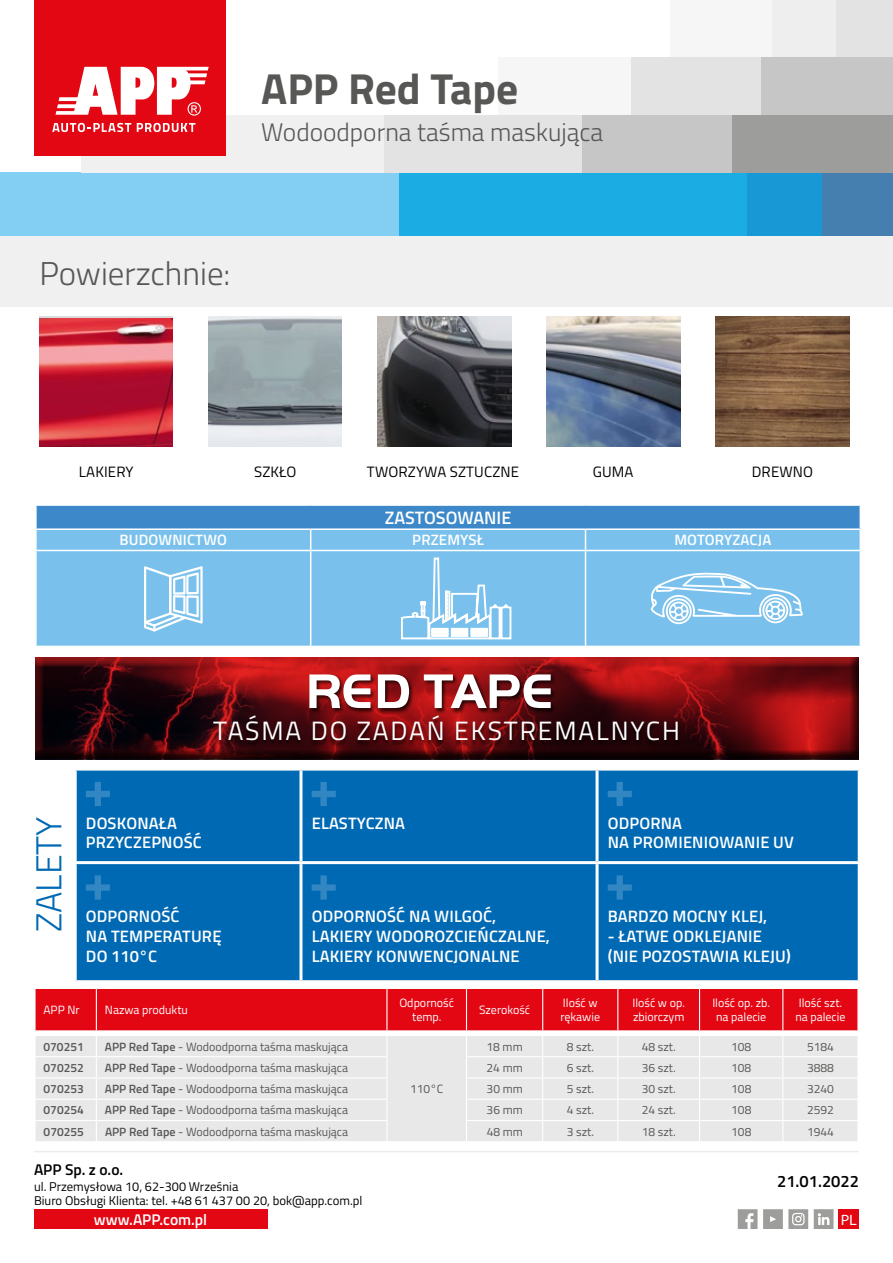
<style>
.page{position:relative;width:893px;height:1263px;background:#fff}
.page>*{position:absolute;margin:0;border:0;box-sizing:border-box;transform-origin:0 0}
.t1{font:700 43.5px "Titillium";color:#575756}
.t2{font:300 36px "Titillium";color:#0069b4}
.t3{font:300 33px "Titillium";color:#575756}
.t4{font:26.55px "Titillium";letter-spacing:.07em;color:#fff}
.t5{font:300 25.5px "Titillium";color:#575756}
.t6{font:600 18px "Titillium";color:#fff}
.t7{font:600 16.5px/19.8px "Titillium";letter-spacing:.01em;color:#fff}
.t8{font:600 16.5px "Titillium";color:#000}
.t9{font:600 15.45px "Titillium";color:#fff}
.t10{font:600 15.45px "Titillium";color:#000}
.t11{font:15px "Titillium";letter-spacing:.01em;color:#000}
.t12{font:600 15px "Titillium";letter-spacing:.01em;color:#fff}
.t13{font:semi-expanded 15px "Myriad Pro";color:#fff}
.t14{font:12.75px/14.1px "Titillium";color:#000}
.t15{font:12px "Titillium";color:#575756}
.t16{font:12px/14.4px "Titillium";color:#fff}
.t17{font:600 12px "Titillium";color:#575756}
.s1{font-weight:600}
</style>
<div class="page">
<div style="left:727px;top:172px;width:97px;height:64px;background:#1899d6"></div>
<div style="left:398px;top:172px;width:348px;height:64px;background:#1cace4"></div>
<div style="left:0;top:172px;width:399px;height:64px;background:#83cff4"></div>
<div style="left:830px;top:0;width:63px;height:57px;background:#e3e3e3"></div>
<div style="left:746px;top:0;width:90px;height:57px;background:#eee"></div>
<div style="left:670px;top:0;width:101px;height:57px;background:#f6f6f6"></div>
<div style="left:761px;top:57px;width:132px;height:58px;background:#c6c6c6"></div>
<div style="left:629px;top:57px;width:132px;height:58px;background:#e3e3e3"></div>
<div style="left:499px;top:57px;width:132px;height:58px;background:#f6f6f6"></div>
<div style="left:822px;top:172px;width:71px;height:64px;background:#447faf"></div>
<div style="left:732px;top:115px;width:161px;height:57px;background:#9d9d9c"></div>
<div style="left:383px;top:115px;width:205px;height:57px;background:#e3e3e3"></div>
<div style="left:81px;top:115px;width:302px;height:57px;background:#f0f0f0"></div>
<div style="left:583px;top:115px;width:149px;height:57px;background:#c6c6c6"></div>
<div style="left:35px;top:0;width:191px;height:156px;background:#e30613"></div>
<svg style="left:52px;top:123px;width:79px;height:9px"></svg>
<svg style="left:137px;top:123px;width:58px;height:9px"></svg>
<svg style="left:55px;top:67px;width:154px;height:49px"></svg>
<hr style="left:34px;top:1151px;width:825px;height:1px;background:#ededed">
<svg style="left:738px;top:1209px;width:19px;height:20px"></svg>
<svg style="left:763px;top:1209px;width:45px;height:20px"></svg>
<svg style="left:814px;top:1209px;width:19px;height:20px"></svg>
<div style="left:34px;top:1209px;width:233px;height:20px;background:#e30613"></div>
<div style="left:838px;top:1209px;width:21px;height:20px;background:#e30613"></div>
<div style="left:0;top:236px;width:893px;height:71px;background:#f0f0f0"></div>
<img style="left:716px;top:317px;width:133px;height:129px">
<img style="left:547px;top:317px;width:133px;height:129px">
<img style="left:209px;top:317px;width:133px;height:129px">
<img style="left:39px;top:319px;width:134px;height:127px">
<img style="left:378px;top:317px;width:133px;height:129px">
<svg style="left:35px;top:988px;width:823px;height:153px;background:#e8adb0"></svg>
<div style="left:36px;top:505px;width:824px;height:24px;background:#3d88c8"></div>
<svg style="left:37px;top:530px;width:823px;height:26px;background:#7bc2ec"></svg>
<hr style="left:35px;top:550px;width:276px;height:1px;background:#fff">
<svg style="left:310px;top:530px;width:1px;height:20px"></svg>
<svg style="left:585px;top:530px;width:1px;height:20px"></svg>
<hr style="left:311px;top:550px;width:274px;height:1px;background:#fff">
<hr style="left:310px;top:551px;width:1px;height:95px;background:#fff">
<hr style="left:585px;top:550px;width:276px;height:1px;background:#fff">
<hr style="left:585px;top:551px;width:1px;height:95px;background:#fff">
<hr style="left:35px;top:505px;width:276px;height:1px;background:#fff">
<hr style="left:311px;top:505px;width:274px;height:1px;background:#fff">
<hr style="left:585px;top:505px;width:276px;height:1px;background:#fff">
<hr style="left:35px;top:506px;width:2px;height:22px;background:#fff">
<hr style="left:35px;top:528px;width:276px;height:2px;background:#fff">
<hr style="left:311px;top:528px;width:274px;height:2px;background:#fff">
<hr style="left:585px;top:528px;width:276px;height:2px;background:#fff">
<svg style="left:36px;top:556px;width:825px;height:90px;background:#84c6ed"></svg>
<div style="left:77px;top:770px;width:781px;height:210px;background:#0069b4"></div>
<hr style="left:299px;top:770px;width:3px;height:91px;background:#fff">
<hr style="left:596px;top:770px;width:3px;height:91px;background:#fff">
<hr style="left:74px;top:861px;width:227px;height:3px;background:#fff">
<hr style="left:301px;top:861px;width:296px;height:3px;background:#fff">
<hr style="left:299px;top:864px;width:3px;height:116px;background:#fff">
<hr style="left:597px;top:861px;width:264px;height:3px;background:#fff">
<hr style="left:596px;top:864px;width:3px;height:116px;background:#fff">
<svg style="left:86px;top:782px;width:24px;height:24px"></svg>
<svg style="left:312px;top:782px;width:24px;height:24px"></svg>
<svg style="left:608px;top:782px;width:24px;height:24px"></svg>
<svg style="left:86px;top:875px;width:24px;height:25px"></svg>
<svg style="left:312px;top:875px;width:24px;height:25px"></svg>
<svg style="left:608px;top:875px;width:24px;height:25px"></svg>
<div style="left:34px;top:658px;width:825px;height:104px;background:#000;opacity:.75"></div>
<svg style="left:35px;top:658px;width:824px;height:101px;background:#630b0f"></svg>
<div style="left:210px;top:716px;width:471px;height:31px;background:#000;opacity:.75"></div>
<div style="left:308px;top:673px;width:249px;height:41px;background:#000;opacity:.75"></div>
<svg style="left:309px;top:674px;width:61px;height:34px"></svg>
<svg style="left:378px;top:674px;width:31px;height:34px"></svg>
<svg style="left:424px;top:674px;width:127px;height:34px"></svg>
<h1 class="t1" style="left:261px;top:56px;width:259px">APP Red Tape</h1>
<h3 class="t5" style="left:261px;top:113px;width:344px">Wodoodporna taśma maskująca</h3>
<h3 class="t3" style="left:39px;top:249px;width:193px">Powierzchnie:</h3>
<p class="t11" style="left:79px;top:461px;width:56px">LAKIERY</p>
<p class="t11" style="left:254px;top:461px;width:44px">SZKŁO</p>
<p class="t11" style="left:367px;top:461px;width:154px">TWORZYWA SZTUCZNE</p>
<p class="t11" style="left:593px;top:461px;width:42px">GUMA</p>
<p class="t11" style="left:752px;top:461px;width:63px">DREWNO</p>
<h3 class="t6" style="left:385px;top:504px;width:128px">ZASTOSOWANIE</h3>
<p class="t12" style="left:120px;top:529px;width:109px">BUDOWNICTWO</p>
<p class="t12" style="left:412px;top:529px;width:73px">PRZEMYSŁ</p>
<p class="t12" style="left:674px;top:529px;width:99px">MOTORYZACJA</p>
<h3 class="t4" style="left:213px;top:711px;width:468px">TAŚMA DO ZADAŃ EKSTREMALNYCH</h3>
<h2 class="t2" style="left:23px;top:932px;width:118px;rotate:-90deg">ZALETY</h2>
<h3 class="t7" style="left:86px;top:812px;width:117px">DOSKONAŁA<br>PRZYCZEPNOŚĆ</h3>
<h3 class="t7" style="left:312px;top:812px;width:95px">ELASTYCZNA</h3>
<h3 class="t7" style="left:608px;top:812px;width:188px">ODPORNA<br>NA PROMIENIOWANIE UV</h3>
<h3 class="t7" style="left:86px;top:906px;width:137px">ODPORNOŚĆ<br>NA TEMPERATURĘ<br>DO 110°C</h3>
<h3 class="t7" style="left:312px;top:906px;width:240px">ODPORNOŚĆ NA WILGOĆ,<br>LAKIERY WODOROZCIEŃCZALNE,<br>LAKIERY KONWENCJONALNE</h3>
<h3 class="t7" style="left:608px;top:906px;width:161px">BARDZO MOCNY KLEJ,</h3>
<h3 class="t7" style="left:608px;top:925px;width:185px">- ŁATWE ODKLEJANIE (NIE POZOSTAWIA KLEJU)</h3>
<p class="t16" style="left:44px;top:1002px;width:38px">APP Nr</p>
<p class="t16" style="left:105px;top:1002px;width:85px">Nazwa produktu</p>
<p class="t16" style="left:399px;top:995px;width:56px;text-align:center">Odporność temp.</p>
<p class="t16" style="left:479px;top:1002px;width:53px">Szerokość</p>
<p class="t16" style="left:560px;top:995px;width:41px">Ilość w rękawie</p>
<p class="t16" style="left:632px;top:995px;width:54px">Ilość w op. zbiorczym</p>
<p class="t16" style="left:712px;top:995px;width:59px;text-align:center">Ilość op. zb. na palecie</p>
<p class="t16" style="left:795px;top:995px;width:52px">Ilość szt. na palecie</p>
<p class="t17" style="left:44px;top:1037px;width:42px">070251</p>
<p class="t15" style="left:105px;top:1037px;width:245px"><span class="s1">APP Red Tape</span> - Wodoodporna taśma maskująca</p>
<p class="t15" style="left:410px;top:1080px;width:35px">110°C</p>
<p class="t15" style="left:487px;top:1037px;width:38px">18 mm</p>
<p class="t15" style="left:567px;top:1037px;width:29px">8 szt.</p>
<p class="t15" style="left:642px;top:1037px;width:35px">48 szt.</p>
<p class="t15" style="left:731px;top:1037px;width:22px">108</p>
<p class="t15" style="left:807px;top:1037px;width:28px">5184</p>
<p class="t17" style="left:44px;top:1058px;width:42px">070252</p>
<p class="t15" style="left:105px;top:1059px;width:245px"><span class="s1">APP Red Tape</span> - Wodoodporna taśma maskująca</p>
<p class="t15" style="left:487px;top:1059px;width:38px">24 mm</p>
<p class="t15" style="left:567px;top:1059px;width:29px">6 szt.</p>
<p class="t15" style="left:642px;top:1059px;width:35px">36 szt.</p>
<p class="t15" style="left:731px;top:1059px;width:22px">108</p>
<p class="t15" style="left:807px;top:1059px;width:28px">3888</p>
<p class="t17" style="left:44px;top:1080px;width:42px">070253</p>
<p class="t15" style="left:105px;top:1080px;width:245px"><span class="s1">APP Red Tape</span> - Wodoodporna taśma maskująca</p>
<p class="t15" style="left:487px;top:1080px;width:38px">30 mm</p>
<p class="t15" style="left:567px;top:1080px;width:29px">5 szt.</p>
<p class="t15" style="left:642px;top:1080px;width:35px">30 szt.</p>
<p class="t15" style="left:731px;top:1080px;width:22px">108</p>
<p class="t15" style="left:807px;top:1080px;width:28px">3240</p>
<p class="t17" style="left:44px;top:1101px;width:42px">070254</p>
<p class="t15" style="left:105px;top:1101px;width:245px"><span class="s1">APP Red Tape</span> - Wodoodporna taśma maskująca</p>
<p class="t15" style="left:487px;top:1101px;width:38px">36 mm</p>
<p class="t15" style="left:567px;top:1101px;width:29px">4 szt.</p>
<p class="t15" style="left:642px;top:1101px;width:35px">24 szt.</p>
<p class="t15" style="left:731px;top:1101px;width:22px">108</p>
<p class="t15" style="left:807px;top:1101px;width:28px">2592</p>
<p class="t17" style="left:44px;top:1122px;width:42px">070255</p>
<p class="t15" style="left:105px;top:1123px;width:245px"><span class="s1">APP Red Tape</span> - Wodoodporna taśma maskująca</p>
<p class="t15" style="left:487px;top:1123px;width:38px">48 mm</p>
<p class="t15" style="left:567px;top:1123px;width:29px">3 szt.</p>
<p class="t15" style="left:642px;top:1123px;width:35px">18 szt.</p>
<p class="t15" style="left:731px;top:1123px;width:22px">108</p>
<p class="t15" style="left:807px;top:1123px;width:28px">1944</p>
<p class="t10" style="left:34px;top:1158px;width:91px">APP Sp. z o.o.</p>
<p class="t14" style="left:34px;top:1179px;width:330px">ul. Przemysłowa 10, 62-300 Września<br>Biuro Obsługi Klienta: tel. +48 61 437 00 20, bok@app.com.pl</p>
<p class="t9" style="left:94px;top:1208px;width:115px">www.APP.com.pl</p>
<p class="t13" style="left:841px;top:1210px;width:18px">PL</p>
<h3 class="t8" style="left:777px;top:1169px;width:83px">21.01.2022</h3>
</div>
